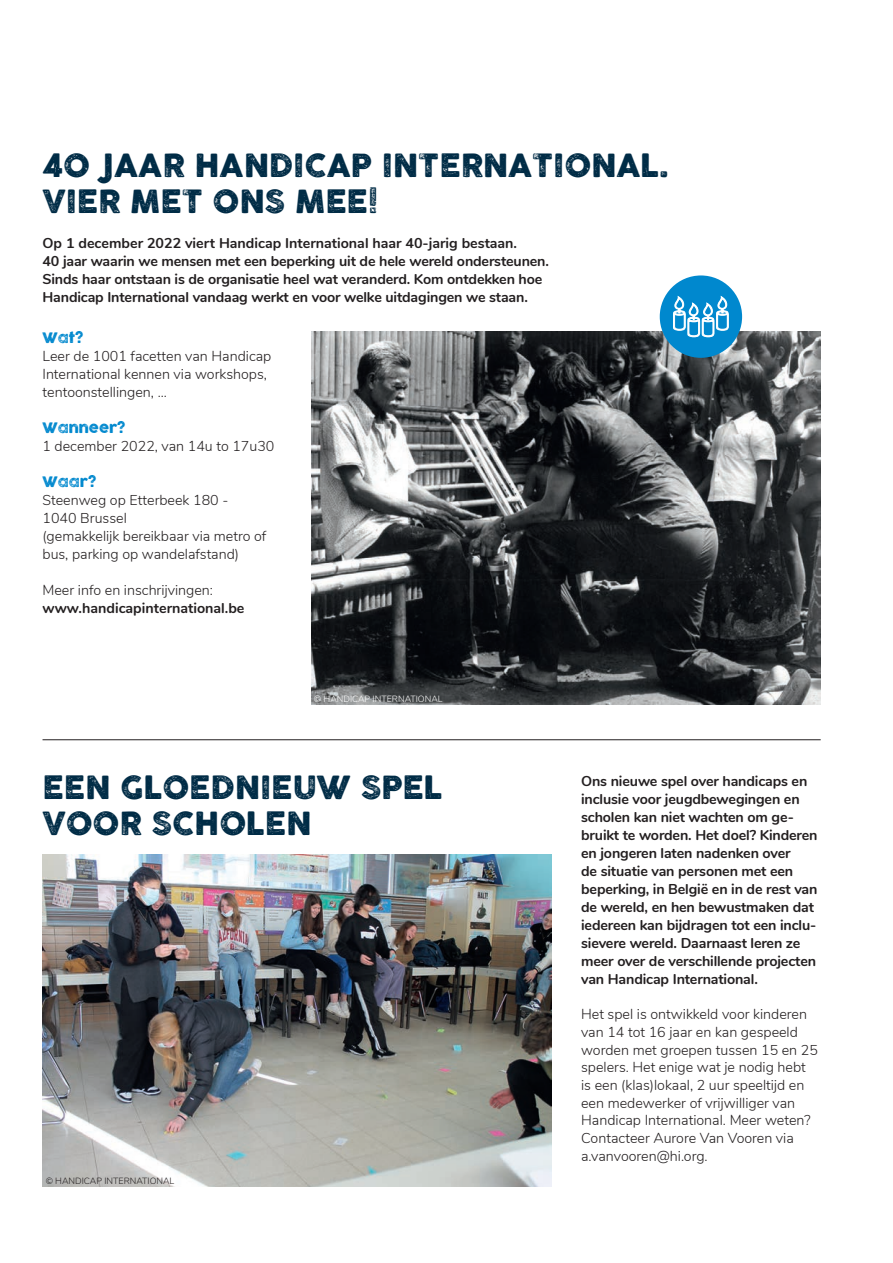
<style>
.page{position:relative;width:893px;height:1263px;background:#fff}
.page>*{position:absolute;margin:0;border:0;box-sizing:border-box;transform-origin:0 0}
.t1{font:31.5px/36px "COCOGOOSELETTERPRESS";color:#002c46}
.t2{font:700 14.25px/18px "Nunito";letter-spacing:-.01em;color:#231f20}
.t3{font:300 14.25px/17.7px "Nunito";color:#231f20}
.t4{font:14.25px "COCOGOOSELETTERPRESS";color:#0088ce}
.t5{font:300 9px "Nunito";color:#fff}
.t6{font:300 9px "Nunito";color:#231f20}
.s1{font-family:"COCOGOOSE"}
</style>
<div class="page">
<hr style="left:43px;top:739px;width:778px;height:1px;background:#231f20">
<img style="left:312px;top:332px;width:509px;height:372px">
<div style="left:660px;top:275px;width:82px;height:83px;background:#0088ce;border-radius:50%"></div>
<svg style="left:673px;top:296px;width:56px;height:41px"></svg>
<img style="left:43px;top:855px;width:508px;height:331px">
<h1 class="t1" style="left:43px;top:148px;width:628px"><span class="s1">4</span>O JAAR HANDICAP INTERNATIONAL.<br>VIER MET ONS MEE!</h1>
<p class="t2" style="left:43px;top:233px;width:508px">Op 1 december 2022 viert Handicap International haar 40-jarig bestaan.<br>40 jaar waarin we mensen met een beperking uit de hele wereld ondersteunen.<br>Sinds haar ontstaan is de organisatie heel wat veranderd. Kom ontdekken hoe Handicap International vandaag werkt en voor welke uitdagingen we staan.</p>
<p class="t4" style="left:43px;top:329px;width:42px">Wat?</p>
<p class="t3" style="left:43px;top:346px;width:230px">Leer de 1001 facetten van Handicap<br>International kennen via workshops, tentoonstellingen, ...</p>
<p class="t4" style="left:43px;top:419px;width:84px">Wanneer?</p>
<p class="t3" style="left:43px;top:436px;width:233px">1 december 2022, van 14u to 17u30</p>
<p class="t4" style="left:43px;top:473px;width:55px">Waar?</p>
<p class="t3" style="left:43px;top:490px;width:225px">Steenweg op Etterbeek 180 -<br>1040 Brussel<br>(gemakkelijk bereikbaar via metro of bus, parking op wandelafstand)</p>
<p class="t3" style="left:43px;top:580px;width:172px">Meer info en inschrijvingen:</p>
<p class="t2" style="left:43px;top:598px;width:204px">www.handicapinternational.be</p>
<p class="t5" style="left:314px;top:692px;width:130px">© HANDICAP INTERNATIONAL</p>
<h1 class="t1" style="left:43px;top:770px;width:401px">EEN GLOEDNIEUW SPEL<br>VOOR SCHOLEN</h1>
<p class="t6" style="left:46px;top:1174px;width:130px">© HANDICAP INTERNATIONAL</p>
<p class="t2" style="left:581px;top:771px;width:238px">Ons nieuwe spel over handicaps en inclusie voor jeugdbewegingen en scholen kan niet wachten om ge&shy;bruikt te worden. Het doel? Kinderen en jongeren laten nadenken over<br>de situatie van personen met een beperking, in België en in de rest van de wereld, en hen bewustmaken dat iedereen kan bijdragen tot een inclu&shy;sievere wereld. Daarnaast leren ze meer over de verschillende projecten van Handicap International.</p>
<p class="t3" style="left:581px;top:1005px;width:238px">Het spel is ontwikkeld voor kinderen van 14 tot 16 jaar en kan gespeeld worden met groepen tussen 15 en 25 spelers. Het enige wat je nodig hebt is een (klas)lokaal, 2 uur speeltijd en een medewerker of vrijwilliger van Handicap International. Meer weten?<br>Contacteer Aurore Van Vooren via a.vanvooren@hi.org.</p>
</div>
